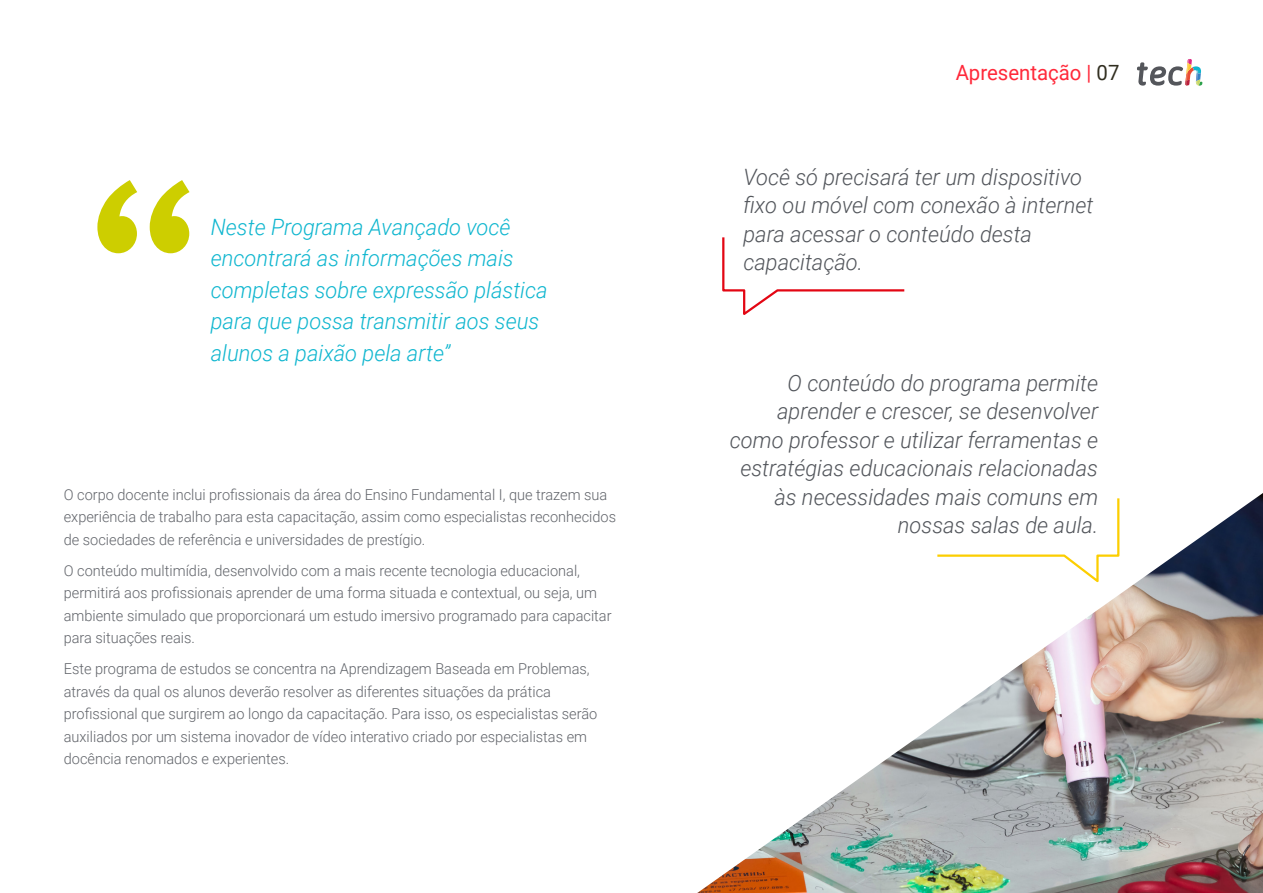
<style>
.page{position:relative;width:1263px;height:893px;background:#fff}
.page>*{position:absolute;margin:0;border:0;box-sizing:border-box;transform-origin:0 0}
.t1{font:italic 300 22.5px/28.5px "Roboto";color:#52555b;text-align:right}
.t2{font:italic 300 22.5px/31.5px "Roboto";color:#0fb6cf}
.t3{font:21px "Roboto";color:#ff293a}
.t4{font:300 15px/22.5px "Roboto";color:#61646a}
.s1{color:#312e20}
</style>
<div class="page">
<svg style="left:97px;top:180px;width:93px;height:73px"></svg>
<svg style="left:722px;top:237px;width:183px;height:78px"></svg>
<img style="left:697px;top:493px;width:566px;height:400px">
<svg style="left:1137px;top:59px;width:65px;height:27px"></svg>
<h1 class="t2" style="left:211px;top:210px;width:338px">Neste Programa Avançado você encontrará as informações mais completas sobre expressão plástica para que possa transmitir aos seus alunos a paixão pela arte”</h1>
<p class="t4" style="left:64px;top:482px;width:554px">O corpo docente inclui profissionais da área do Ensino Fundamental I, que trazem sua experiência de trabalho para esta capacitação, assim como especialistas reconhecidos de sociedades de referência e universidades de prestígio.</p>
<p class="t4" style="left:64px;top:558px;width:549px">O conteúdo multimídia, desenvolvido com a mais recente tecnologia educacional, permitirá aos profissionais aprender de uma forma situada e contextual, ou seja, um ambiente simulado que proporcionará um estudo imersivo programado para capacitar para situações reais.</p>
<p class="t4" style="left:64px;top:657px;width:535px">Este programa de estudos se concentra na Aprendizagem Baseada em Problemas, através da qual os alunos deverão resolver as diferentes situações da prática profissional que surgirem ao longo da capacitação. Para isso, os especialistas serão auxiliados por um sistema inovador de vídeo interativo criado por especialistas em docência renomados e experientes.</p>
<h2 class="t3" style="left:956px;top:57px;width:165px">Apresentação | <span class="s1">07</span></h2>
<h1 class="t1" style="left:743px;top:162px;width:351px;text-align:left">Você só precisará ter um dispositivo fixo ou móvel com conexão à internet para acessar o conteúdo desta capacitação.</h1>
<h1 class="t1" style="left:730px;top:367px;width:370px">O conteúdo do programa permite aprender e crescer, se desenvolver como professor e utilizar ferramentas e estratégias educacionais relacionadas às necessidades mais comuns em nossas salas de aula.</h1>
</div>
